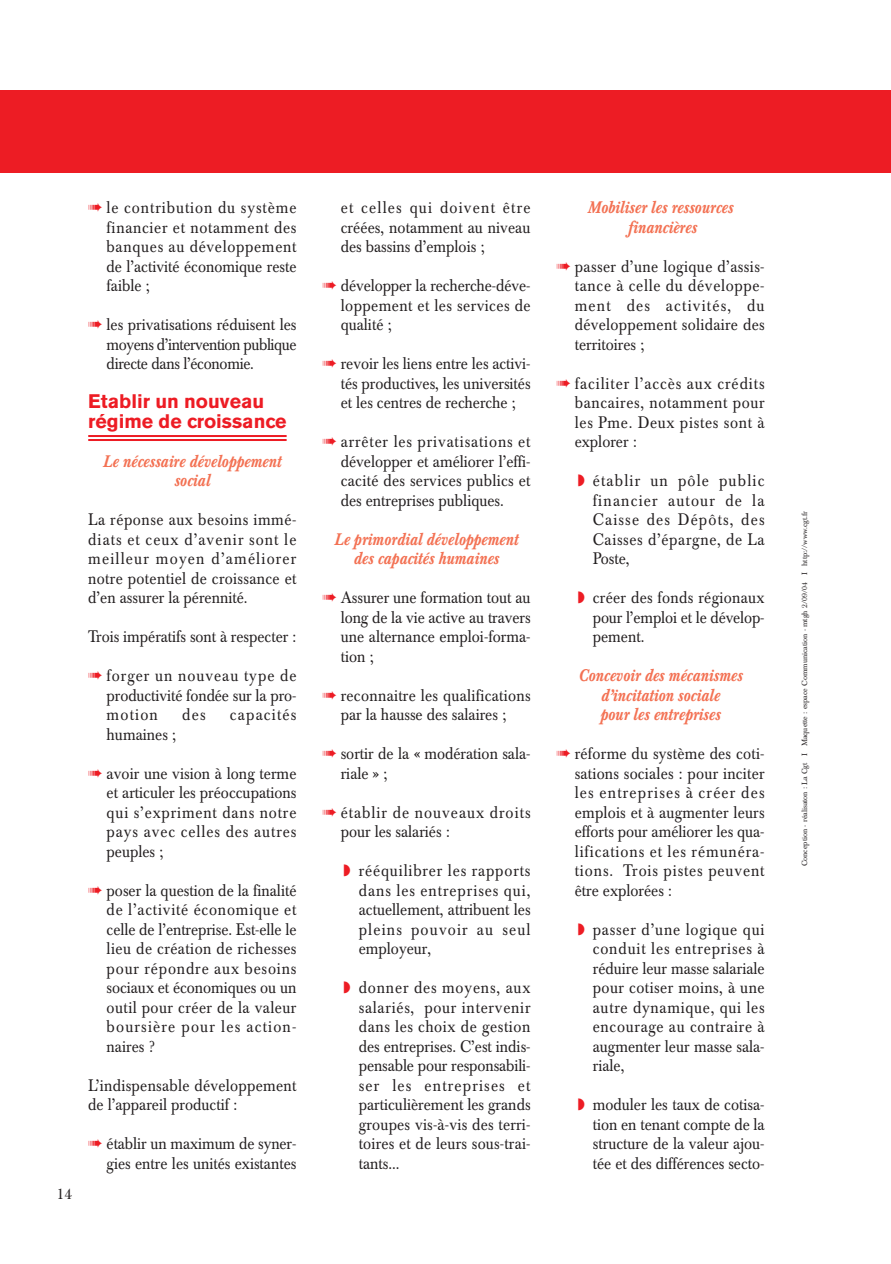
<style>
.page{position:relative;width:891px;height:1264px;background:#fff}
.page>*{position:absolute;margin:0;border:0;box-sizing:border-box;transform-origin:0 0}
.t1{font:700 19.5px/19.5px "Akzidenz Grotesk BE";color:#ed1c24}
.t2{font:16.5px/19.5px "Baskerville BE";color:#231f20;text-align:justify;scale:.9 1}
.t3{font:italic 500 16.5px/19.5px "Baskerville BE";color:#f37153;text-align:center;scale:.9 1}
.t4{font:16.5px/19.5px "Baskerville BE";letter-spacing:.02em;color:#231f20;scale:.9 1}
.t5{font:16.5px/19.5px "Baskerville BE";letter-spacing:.065em;color:#231f20;scale:.9 1}
.t6{font:16.5px "Baskerville BE";letter-spacing:.08em;color:#231f20;scale:.9 1}
.t7{font:15px "Baskerville BE";color:#231f20}
.t8{font:7.5px "Baskerville BE";color:#231f20}
.s1{color:#ed1c24}
</style>
<div class="page">
<svg style="left:0;top:90px;width:890px;height:351px"></svg>
<p class="t7" style="left:57px;top:1188px;width:17px">14</p>
<p class="t2" style="left:107px;top:200px;width:212px;text-indent:-18px"><span class="s1">➠</span> le contribution du système financier et notamment des banques au développement de l’activité économique reste faible ;</p>
<p class="t2" style="left:107px;top:317px;width:212px;text-indent:-18px"><span class="s1">➠</span> les privatisations réduisent les moyens d’intervention publique directe dans l’économie.</p>
<p class="t1" style="left:88px;top:394px;width:200px">Etablir un nouveau régime de croissance</p>
<p class="t3" style="left:103px;top:453px;width:199px">Le nécessaire développement social</p>
<p class="t2" style="left:88px;top:512px;width:233px">La réponse aux besoins immé&shy;diats et ceux d’avenir sont le meilleur moyen d’améliorer notre potentiel de croissance et d’en assurer la pérennité.</p>
<p class="t2" style="left:88px;top:629px;width:233px">Trois impératifs sont à respecter :</p>
<p class="t2" style="left:107px;top:668px;width:212px;text-indent:-18px"><span class="s1">➠</span> forger un nouveau type de productivité fondée sur la pro&shy;motion</p>
<p class="t2" style="left:182px;top:707px;width:27px">des</p>
<p class="t6" style="left:230px;top:708px;width:75px">capacités</p>
<p class="t2" style="left:107px;top:726px;width:79px">humaines ;</p>
<p class="t2" style="left:107px;top:765px;width:212px;text-indent:-18px"><span class="s1">➠</span> avoir une vision à long terme et articuler les préoccupations qui s’expriment dans notre pays avec celles des autres peuples ;</p>
<p class="t2" style="left:107px;top:882px;width:212px;text-indent:-18px"><span class="s1">➠</span> poser la question de la finalité de l’activité économique et celle de l’entreprise. Est-elle le lieu de création de richesses pour répondre aux besoins sociaux et économiques ou un outil pour créer de la valeur boursière pour les action&shy;naires ?</p>
<p class="t4" style="left:88px;top:1077px;width:233px">L’indispensable développement de l’appareil productif :</p>
<p class="t2" style="left:88px;top:1136px;width:233px;text-align:right"><span class="s1">➠</span> établir un maximum de syner&shy;gies entre les unités existantes</p>
<p class="t2" style="left:340px;top:200px;width:212px">et celles qui doivent être créées, notamment au niveau des bassins d’emplois ;</p>
<p class="t2" style="left:340px;top:278px;width:212px;text-indent:-18px"><span class="s1">➠</span> développer la recherche-déve&shy;loppement et les services de qualité ;</p>
<p class="t2" style="left:340px;top:356px;width:212px;text-indent:-18px"><span class="s1">➠</span> revoir les liens entre les activi&shy;tés productives, les universités et les centres de recherche ;</p>
<p class="t2" style="left:340px;top:434px;width:212px;text-indent:-18px"><span class="s1">➠</span> arrêter les privatisations et développer et améliorer l’effi&shy;cacité des services publics et des entreprises publiques.</p>
<p class="t3" style="left:334px;top:531px;width:206px">Le primordial développement des capacités humaines</p>
<p class="t2" style="left:340px;top:590px;width:212px;text-indent:-18px"><span class="s1">➠</span> Assurer une formation tout au long de la vie active au travers une alternance emploi-forma&shy;tion ;</p>
<p class="t4" style="left:322px;top:687px;width:233px;text-align:center"><span class="s1">➠</span> reconnaitre les qualifications par la hausse des salaires ;</p>
<p class="t2" style="left:340px;top:746px;width:212px;text-indent:-18px"><span class="s1">➠</span> sortir de la « modération sala&shy;riale » ;</p>
<p class="t5" style="left:340px;top:804px;width:212px;text-indent:-18px"><span class="s1">➠</span> établir de nouveaux droits pour les salariés :</p>
<p class="t2" style="left:358px;top:863px;width:192px;text-indent:-15px"><span class="s1">◗</span> rééquilibrer les rapports dans les entreprises qui, actuellement, attribuent les pleins pouvoir au seul employeur,</p>
<p class="t2" style="left:358px;top:980px;width:192px;text-indent:-15px"><span class="s1">◗</span> donner des moyens, aux salariés, pour intervenir dans les choix de gestion des entreprises. C’est indis&shy;pensable pour responsabili&shy;ser les entreprises et particulièrement les grands groupes vis-à-vis des terri&shy;toires et de leurs sous-trai&shy;tants...</p>
<p class="t3" style="left:587px;top:200px;width:163px">Mobiliser les ressources financières</p>
<p class="t2" style="left:574px;top:258px;width:212px;text-indent:-18px"><span class="s1">➠</span> passer d’une logique d’assis&shy;tance à celle du développe&shy;ment des activités, du développement solidaire des territoires ;</p>
<p class="t2" style="left:574px;top:375px;width:212px;text-indent:-18px"><span class="s1">➠</span> faciliter l’accès aux crédits bancaires, notamment pour les Pme. Deux pistes sont à explorer :</p>
<p class="t2" style="left:592px;top:473px;width:192px;text-indent:-15px"><span class="s1">◗</span> établir un pôle public financier autour de la Caisse des Dépôts, des Caisses d’épargne, de La Poste,</p>
<p class="t2" style="left:592px;top:590px;width:192px;text-indent:-15px"><span class="s1">◗</span> créer des fonds régionaux pour l’emploi et le dévelop&shy;pement.</p>
<p class="t3" style="left:578px;top:668px;width:184px">Concevoir des mécanismes d’incitation sociale<br>pour les entreprises</p>
<p class="t2" style="left:574px;top:746px;width:212px;text-indent:-18px"><span class="s1">➠</span> réforme du système des coti&shy;sations sociales : pour inciter les entreprises à créer des emplois et à augmenter leurs efforts pour améliorer les qua&shy;lifications et les rémunéra&shy;tions. Trois pistes peuvent être explorées :</p>
<p class="t2" style="left:592px;top:921px;width:192px;text-indent:-15px"><span class="s1">◗</span> passer d’une logique qui conduit les entreprises à réduire leur masse salariale pour cotiser moins, à une autre dynamique, qui les encourage au contraire à augmenter leur masse sala&shy;riale,</p>
<p class="t2" style="left:592px;top:1097px;width:192px;text-indent:-15px"><span class="s1">◗</span> moduler les taux de cotisa&shy;tion en tenant compte de la structure de la valeur ajou&shy;tée et des différences secto-</p>
<p class="t8" style="left:801px;top:866px;width:357px;rotate:-90deg">Conception - réalisaton : La Cgt I Maquette : espace Communication - mtgh 2/09/04 I http://www.cgt.fr</p>
</div>
